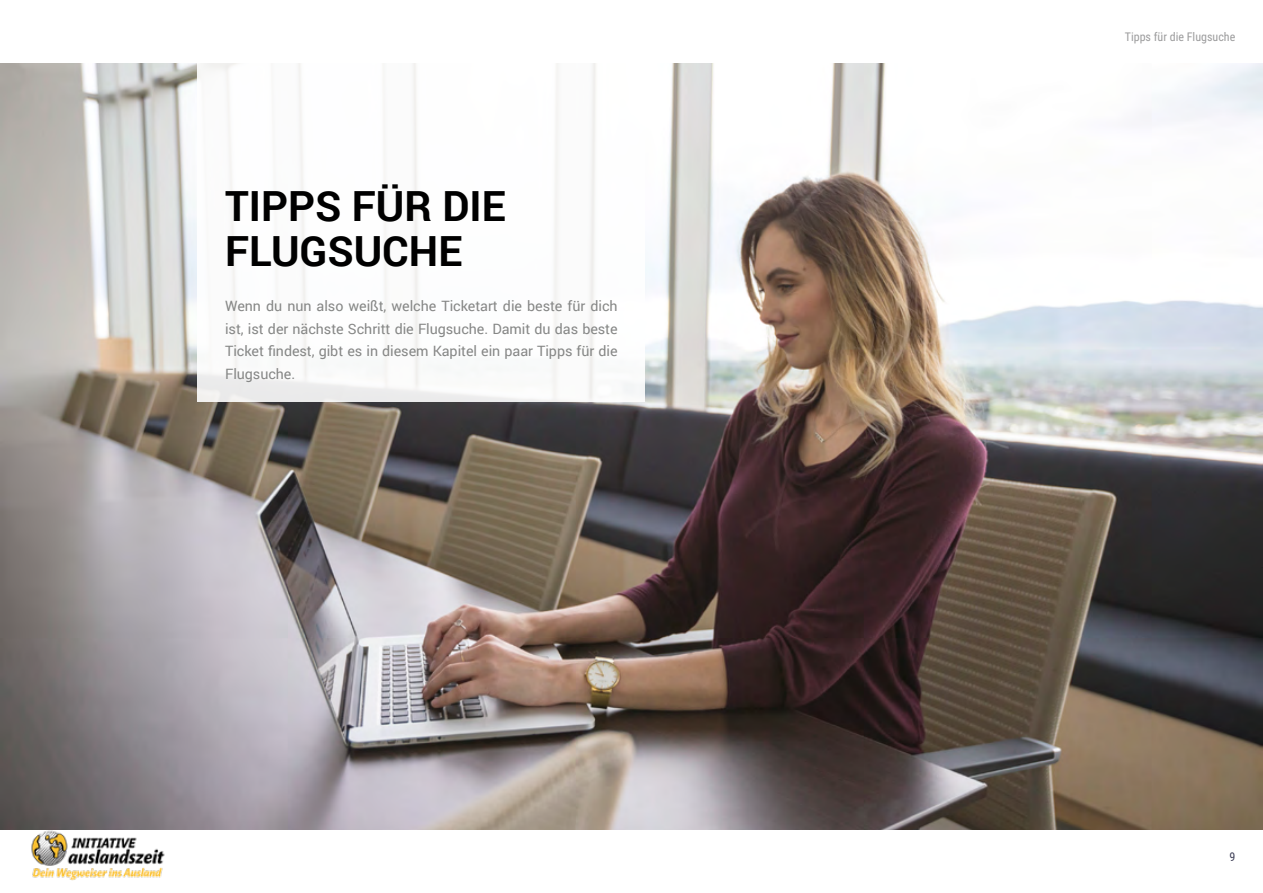
<style>
.page{position:relative;width:1263px;height:893px;background:#fff}
.page>*{position:absolute;margin:0;border:0;box-sizing:border-box;transform-origin:0 0}
.t1{font:700 41.55px/45px "Roboto";color:#000}
.t2{font:14.25px/22.5px "Roboto";letter-spacing:-.005em;color:#868786;text-align:justify}
.t3{font:12px "Roboto Condensed";color:#9c9c9d}
.t4{font:12px "Roboto Condensed";color:#3e3f57}
</style>
<div class="page">
<img style="left:31px;top:830px;width:134px;height:51px">
<img style="left:0;top:63px;width:1263px;height:767px">
<div style="left:197px;top:63px;width:448px;height:338px;background:#fff"></div>
<h1 class="t1" style="left:225px;top:182px;width:282px">TIPPS FÜR DIE<br>FLUGSUCHE</h1>
<p class="t2" style="left:225px;top:295px;width:394px">Wenn du nun also weißt, welche Ticketart die beste für dich ist, ist der nächste Schritt die Flugsuche. Damit du das beste Ticket findest, gibt es in diesem Kapitel ein paar Tipps für die Flugsuche.</p>
<p class="t3" style="left:1125px;top:29px;width:112px">Tipps für die Flugsuche</p>
<p class="t4" style="left:1229px;top:848px;width:7px">9</p>
</div>
